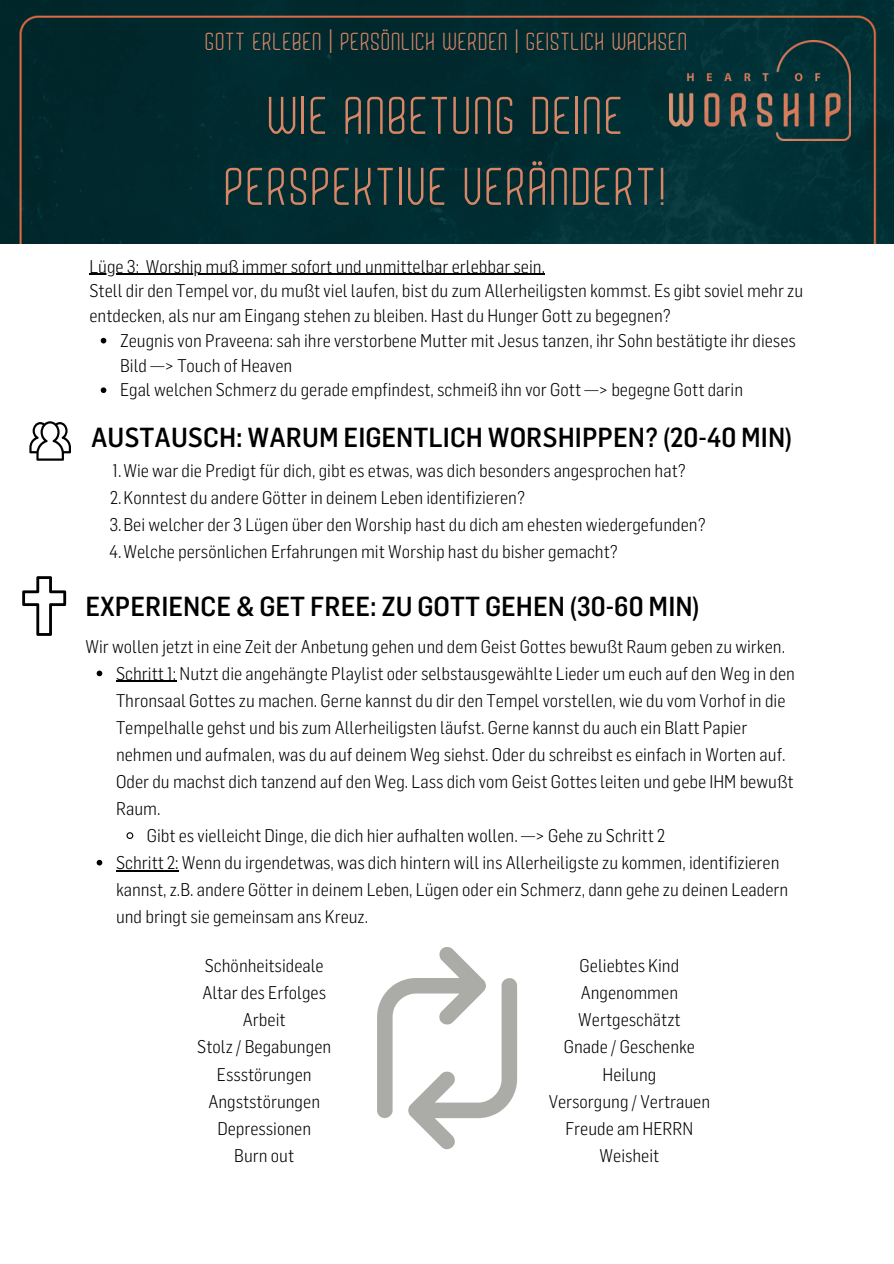
<style>
.page{position:relative;width:894px;height:1264px;background:#fff}
.page>*{position:absolute;margin:0;border:0;box-sizing:border-box;transform-origin:0 0}
.t1{font:51px/70.9px "Alegra";letter-spacing:.025em;color:#d98666;text-align:center}
.t2{font:500 27px "Flama Semicondensed";color:#000}
.t3{font:24px "Alegra";letter-spacing:.025em;color:#d98666}
.t4{font:300 18px/27px "Flama Semicondensed";color:#000}
</style>
<div class="page">
<svg style="left:29px;top:421px;width:42px;height:39px"></svg>
<svg style="left:22px;top:576px;width:44px;height:60px"></svg>
<svg style="left:377px;top:947px;width:140px;height:202px"></svg>
<svg style="left:97px;top:670px;width:5px;height:6px"></svg>
<hr style="left:116px;top:680px;width:60px;height:2px;background:#000">
<svg style="left:126px;top:832px;width:8px;height:7px"></svg>
<svg style="left:97px;top:859px;width:5px;height:6px"></svg>
<hr style="left:116px;top:870px;width:63px;height:1px;background:#000">
<img style="left:0;top:0;width:893px;height:243px">
<img style="left:669px;top:41px;width:180px;height:100px">
<svg style="left:101px;top:338px;width:5px;height:5px"></svg>
<svg style="left:101px;top:387px;width:5px;height:6px"></svg>
<hr style="left:89px;top:274px;width:50px;height:1px;background:#000">
<hr style="left:146px;top:274px;width:399px;height:1px;background:#000">
<p class="t3" style="left:206px;top:32px;width:484px">GOTT ERLEBEN | PERSÖNLICH WERDEN | GEISTLICH WACHSEN</p>
<p class="t1" style="left:226px;top:84px;width:444px">WIE ANBETUNG DEINE<br>PERSPEKTIVE VERÄNDERT!</p>
<p class="t4" style="left:89px;top:253px;width:457px">Lüge 3: Worship muß immer sofort und unmittelbar erlebbar sein.</p>
<p class="t4" style="left:89px;top:278px;width:715px;line-height:24.8px">Stell dir den Tempel vor, du mußt viel laufen, bist du zum Allerheiligsten kommst. Es gibt soviel mehr zu entdecken, als nur am Eingang stehen zu bleiben. Hast du Hunger Gott zu begegnen?</p>
<p class="t4" style="left:120px;top:328px;width:677px;line-height:24.8px">Zeugnis von Praveena: sah ihre verstorbene Mutter mit Jesus tanzen, ihr Sohn bestätigte ihr dieses<br>Bild —&gt; Touch of Heaven</p>
<p class="t4" style="left:120px;top:376px;width:624px">Egal welchen Schmerz du gerade empfindest, schmeiß ihn vor Gott —&gt; begegne Gott darin</p>
<p class="t2" style="left:91px;top:421px;width:702px">AUSTAUSCH: WARUM EIGENTLICH WORSHIPPEN? (20-40 MIN)</p>
<p class="t4" style="left:112px;top:457px;width:575px">1.Wie war die Predigt für dich, gibt es etwas, was dich besonders angesprochen hat?</p>
<p class="t4" style="left:110px;top:484px;width:416px">2.Konntest du andere Götter in deinem Leben identifizieren?</p>
<p class="t4" style="left:109px;top:511px;width:597px">3.Bei welcher der 3 Lügen über den Worship hast du dich am ehesten wiedergefunden?</p>
<p class="t4" style="left:109px;top:538px;width:510px">4.Welche persönlichen Erfahrungen mit Worship hast du bisher gemacht?</p>
<p class="t2" style="left:85px;top:590px;width:615px">EXPERIENCE &amp; GET FREE: ZU GOTT GEHEN (30-60 MIN)</p>
<p class="t4" style="left:85px;top:632px;width:701px">Wir wollen jetzt in eine Zeit der Anbetung gehen und dem Geist Gottes bewußt Raum geben zu wirken.</p>
<p class="t4" style="left:116px;top:659px;width:680px">Schritt 1: Nutzt die angehängte Playlist oder selbstausgewählte Lieder um euch auf den Weg in den Thronsaal Gottes zu machen. Gerne kannst du dir den Tempel vorstellen, wie du vom Vorhof in die Tempelhalle gehst und bis zum Allerheiligsten läufst. Gerne kannst du auch ein Blatt Papier nehmen und aufmalen, was du auf deinem Weg siehst. Oder du schreibst es einfach in Worten auf.<br>Oder du machst dich tanzend auf den Weg. Lass dich vom Geist Gottes leiten und gebe IHM bewußt Raum.</p>
<p class="t4" style="left:147px;top:822px;width:519px">Gibt es vielleicht Dinge, die dich hier aufhalten wollen. —&gt; Gehe zu Schritt 2</p>
<p class="t4" style="left:116px;top:849px;width:673px">Schritt 2: Wenn du irgendetwas, was dich hintern will ins Allerheiligste zu kommen, identifizieren kannst, z.B. andere Götter in deinem Leben, Lügen oder ein Schmerz, dann gehe zu deinen Leadern und bringt sie gemeinsam ans Kreuz.</p>
<p class="t4" style="left:205px;top:952px;width:120px">Schönheitsideale</p>
<p class="t4" style="left:202px;top:979px;width:125px">Altar des Erfolges</p>
<p class="t4" style="left:243px;top:1006px;width:44px">Arbeit</p>
<p class="t4" style="left:197px;top:1033px;width:135px">Stolz / Begabungen</p>
<p class="t4" style="left:217px;top:1060px;width:96px">Essstörungen</p>
<p class="t4" style="left:208px;top:1087px;width:113px">Angststörungen</p>
<p class="t4" style="left:217px;top:1114px;width:95px">Depressionen</p>
<p class="t4" style="left:234px;top:1141px;width:61px">Burn out</p>
<p class="t4" style="left:579px;top:952px;width:101px">Geliebtes Kind</p>
<p class="t4" style="left:580px;top:979px;width:99px">Angenommen</p>
<p class="t4" style="left:578px;top:1006px;width:104px">Wertgeschätzt</p>
<p class="t4" style="left:563px;top:1033px;width:133px">Gnade / Geschenke</p>
<p class="t4" style="left:602px;top:1060px;width:55px">Heilung</p>
<p class="t4" style="left:548px;top:1087px;width:163px">Versorgung / Vertrauen</p>
<p class="t4" style="left:565px;top:1114px;width:129px">Freude am HERRN</p>
<p class="t4" style="left:599px;top:1141px;width:61px">Weisheit</p>
</div>
